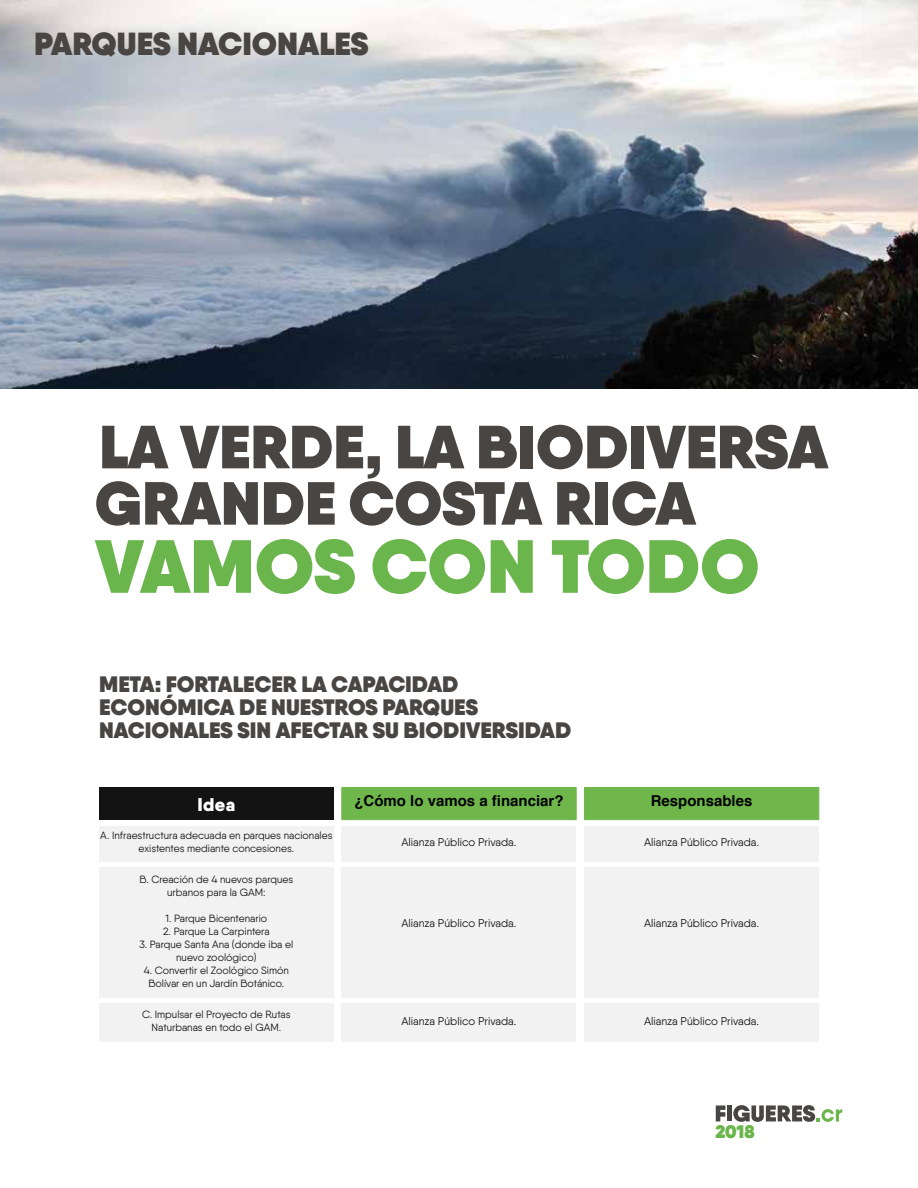
<style>
.page{position:relative;width:918px;height:1188px;background:#fff}
.page>*{position:absolute;margin:0;border:0;box-sizing:border-box;transform-origin:0 0}
.t1{font:800 60.9px "Qanelas";color:#484543}
.t2{font:800 31.95px "Qanelas";color:#484543}
.t3{font:800 22.35px/22.8px "Qanelas";color:#484543}
.t4{font:900 18.45px "Qanelas";color:#fff}
.t5{font:800 18.15px "Qanelas";color:#6bb64c}
.t6{font:700 15px "Helvetica";color:#000101}
.t7{font:11.25px "Qanelas";color:#131313}
.t8{font:10.5px/13px "Qanelas";color:#131313;text-align:center}
</style>
<div class="page">
<img style="left:0;top:0;width:918px;height:388px">
<svg style="left:716px;top:1105px;width:9px;height:16px"></svg>
<div style="left:727px;top:1105px;width:5px;height:16px;background:#484543"></div>
<svg style="left:733px;top:1105px;width:109px;height:17px"></svg>
<div style="left:99px;top:826px;width:235px;height:35px;background:#f2f2f2"></div>
<div style="left:342px;top:826px;width:234px;height:35px;background:#f2f2f2"></div>
<div style="left:584px;top:826px;width:235px;height:35px;background:#f2f2f2"></div>
<div style="left:99px;top:788px;width:235px;height:32px;background:#131313"></div>
<div style="left:342px;top:787px;width:234px;height:33px;background:#70b74b"></div>
<div style="left:584px;top:787px;width:235px;height:33px;background:#70b74b"></div>
<div style="left:99px;top:867px;width:235px;height:131px;background:#f2f2f2"></div>
<div style="left:342px;top:867px;width:234px;height:131px;background:#f2f2f2"></div>
<div style="left:584px;top:867px;width:235px;height:131px;background:#f2f2f2"></div>
<div style="left:99px;top:1003px;width:235px;height:39px;background:#f2f2f2"></div>
<div style="left:342px;top:1003px;width:234px;height:39px;background:#f2f2f2"></div>
<div style="left:584px;top:1003px;width:235px;height:39px;background:#f2f2f2"></div>
<svg style="left:95px;top:540px;width:156px;height:53px"></svg>
<svg style="left:257px;top:539px;width:98px;height:55px"></svg>
<svg style="left:373px;top:539px;width:112px;height:55px"></svg>
<svg style="left:491px;top:540px;width:42px;height:53px;background:#85c36c"></svg>
<svg style="left:552px;top:539px;width:206px;height:55px"></svg>
<svg style="left:96px;top:481px;width:162px;height:45px"></svg>
<svg style="left:264px;top:482px;width:71px;height:43px"></svg>
<svg style="left:350px;top:481px;width:193px;height:45px"></svg>
<svg style="left:557px;top:482px;width:37px;height:43px"></svg>
<div style="left:596px;top:482px;width:12px;height:43px;background:#484543"></div>
<svg style="left:612px;top:481px;width:84px;height:45px"></svg>
<h2 class="t2" style="left:34px;top:23px;width:336px">PARQUES NACIONALES</h2>
<h1 class="t1" style="left:99px;top:407px;width:730px">LA VERDE, LA BIODIVERSA</h1>
<h3 class="t3" style="left:99px;top:673px;width:474px">META: FORTALECER LA CAPACIDAD<br>ECONÓMICA DE NUESTROS PARQUES<br>NACIONALES SIN AFECTAR SU BIODIVERSIDAD</h3>
<h3 class="t4" style="left:198px;top:792px;width:39px">Idea</h3>
<h3 class="t6" style="left:354px;top:789px;width:211px">¿Cómo lo vamos a financiar?</h3>
<h3 class="t6" style="left:651px;top:789px;width:103px">Responsables</h3>
<p class="t7" style="left:644px;top:835px;width:116px">Alianza Público Privada.</p>
<p class="t8" style="left:100px;top:829px;width:234px">A. Infraestructura adecuada en parques nacionales existentes mediante concesiones.</p>
<p class="t7" style="left:402px;top:835px;width:116px">Alianza Público Privada.</p>
<p class="t8" style="left:140px;top:872px;width:155px">B. Creación de 4 nuevos parques urbanos para la GAM:</p>
<p class="t8" style="left:166px;top:912px;width:103px">1. Parque Bicentenario</p>
<p class="t8" style="left:163px;top:925px;width:108px">2. Parque La Carpintera</p>
<p class="t8" style="left:139px;top:938px;width:155px">3. Parque Santa Ana (donde iba el nuevo zoológico)</p>
<p class="t8" style="left:144px;top:964px;width:147px">4. Convertir el Zoológico Simón<br>Bolívar en un Jardín Botánico.</p>
<p class="t7" style="left:402px;top:916px;width:116px">Alianza Público Privada.</p>
<p class="t8" style="left:142px;top:1008px;width:150px">C. Impulsar el Proyecto de Rutas<br>Naturbanas en todo el GAM.</p>
<p class="t7" style="left:402px;top:1014px;width:116px">Alianza Público Privada.</p>
<p class="t7" style="left:644px;top:916px;width:116px">Alianza Público Privada.</p>
<p class="t7" style="left:644px;top:1014px;width:116px">Alianza Público Privada.</p>
<h3 class="t5" style="left:716px;top:1120px;width:41px">2018</h3>
</div>
